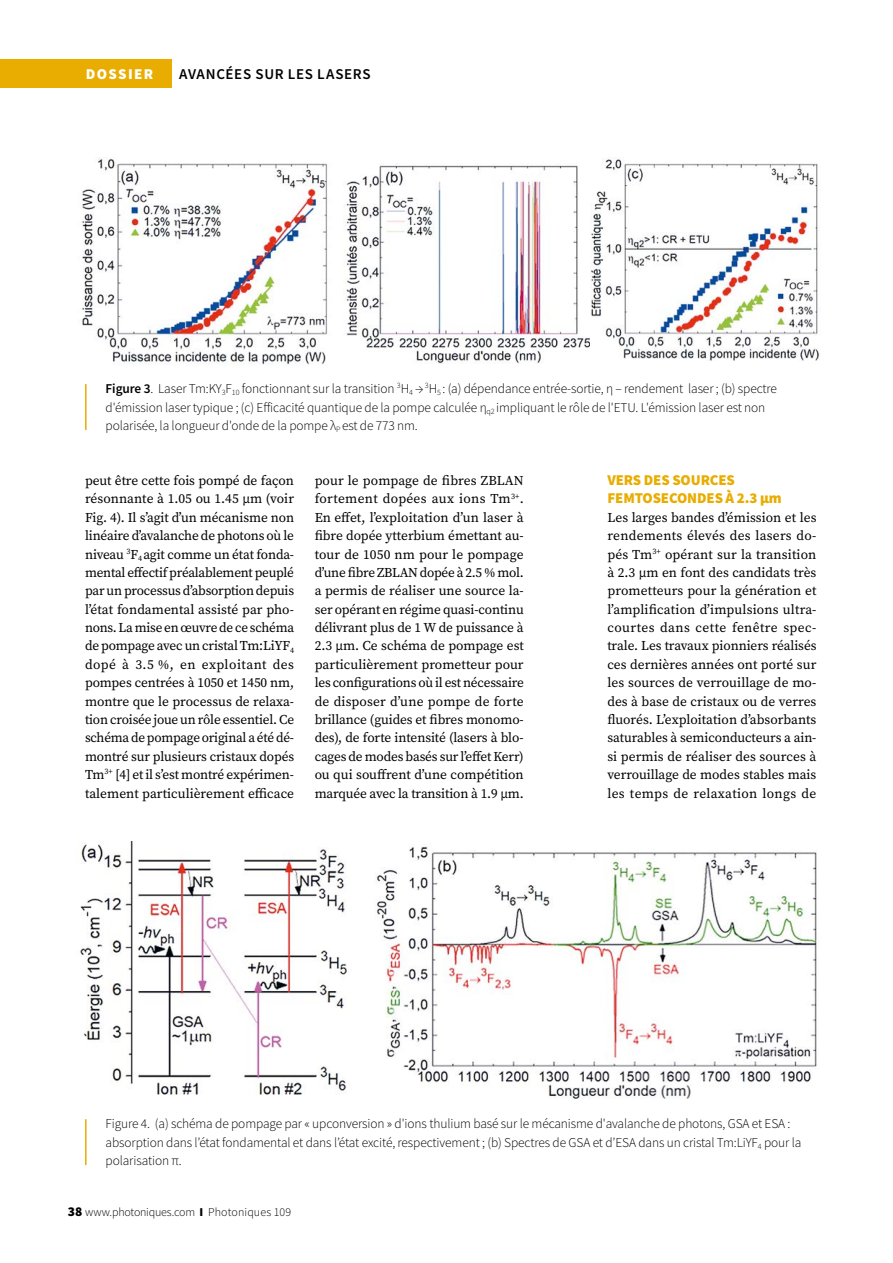
<style>
.page{position:relative;width:893px;height:1263px;background:#fff}
.page>*{position:absolute;margin:0;border:0;box-sizing:border-box;transform-origin:0 0}
.t1{font:900 15px/18px "Source Sans Pro";letter-spacing:-.01em;color:#e8ad00}
.t2{font:600 15px "Source Sans Pro";letter-spacing:.04em;color:#000}
.t3{font:900 15px "Source Sans Pro";letter-spacing:.09em;color:#fff}
.t4{font:13.5px/18.3px "Source Serif Pro";color:#000;text-align:justify}
.t5{font:300 13.5px/18.3px "Source Sans Pro";letter-spacing:-.01em;color:#000}
.t6{font:300 12px "Source Sans Pro";color:#000}
.s1{font-weight:600}
.s2{font-weight:900;font-size:13.5px}
.s3{font-weight:900}
</style>
<div class="page">
<div style="left:0;top:60px;width:171px;height:28px;background:#e8ad00"></div>
<img style="left:81px;top:157px;width:247px;height:208px">
<img style="left:343px;top:163px;width:247px;height:200px">
<img style="left:590px;top:157px;width:230px;height:204px">
<img style="left:75px;top:841px;width:272px;height:254px">
<img style="left:376px;top:846px;width:443px;height:253px">
<hr style="left:85px;top:384px;width:2px;height:46px;background:#e8ad00">
<hr style="left:85px;top:1119px;width:2px;height:46px;background:#e8ad00">
<p class="t3" style="left:86px;top:64px;width:69px">DOSSIER</p>
<p class="t2" style="left:179px;top:64px;width:11px">AVANCÉES</p>
<p class="t2" style="left:256px;top:64px;width:14px">SUR</p>
<p class="t2" style="left:288px;top:64px;width:41px">LES LASERS</p>
<p class="t5" style="left:106px;top:380px;width:673px"><span class="s1">FIGURE 3</span>. Laser Tm:KY<sub>3</sub>F<sub>10</sub> fonctionnant sur la transition <sup>3</sup>H<sub>4</sub> → <sup>3</sup>H<sub>5</sub> : (a) dépendance entrée-sortie, η – rendement laser ; (b) spectre d'émission laser typique ; (c) Efficacité quantique de la pompe calculée η<sub>q2</sub> impliquant le rôle de l'ETU. L'émission laser est non polarisée, la longueur d'onde de la pompe λ<sub>P</sub> est de 773 nm.</p>
<p class="t4" style="left:85px;top:471px;width:211px">peut être cette fois pompé de façon résonnante à 1.05 ou 1.45 µm (voir Fig. 4). Il s’agit d’un mécanisme non linéaire d’avalanche de photons où le niveau <sup>3</sup>F<sub>4</sub> agit comme un état fonda&shy;mental effectif préalablement peuplé par un processus d’absorption depuis l’état fondamental assisté par pho&shy;nons. La mise en œuvre de ce schéma de pompage avec un cristal Tm:LiYF<sub>4 </sub>dopé à 3.5 %, en exploitant des pompes centrées à 1050 et 1450 nm, montre que le processus de relaxa&shy;tion croisée joue un rôle essentiel. Ce schéma de pompage original a été dé&shy;montré sur plusieurs cristaux dopés Tm<sup>3+</sup> [4] et il s’est montré expérimen&shy;talement particulièrement efficace</p>
<p class="t4" style="left:315px;top:471px;width:211px">pour le pompage de fibres ZBLAN fortement dopées aux ions Tm<sup>3+</sup>.<br>En effet, l’exploitation d’un laser à fibre dopée ytterbium émettant au&shy;tour de 1050 nm pour le pompage d’une fibre ZBLAN dopée à 2.5 % mol. a permis de réaliser une source la&shy;ser opérant en régime quasi-continu délivrant plus de 1 W de puissance à 2.3 µm. Ce schéma de pompage est particulièrement prometteur pour les configurations où il est nécessaire de disposer d’une pompe de forte brillance (guides et fibres monomo&shy;des), de forte intensité (lasers à blo&shy;cages de modes basés sur l’effet Kerr) ou qui souffrent d’une compétition marquée avec la transition à 1.9 µm.</p>
<p class="t1" style="left:607px;top:471px;width:176px">VERS DES SOURCES<br>FEMTOSECONDES À 2.3 µm</p>
<p class="t4" style="left:607px;top:508px;width:211px">Les larges bandes d’émission et les rendements élevés des lasers do&shy;pés Tm<sup>3+</sup> opérant sur la transition à 2.3 µm en font des candidats très prometteurs pour la génération et l’amplification d’impulsions ultra&shy;courtes dans cette fenêtre spec&shy;trale. Les travaux pionniers réalisés ces dernières années ont porté sur les sources de verrouillage de mo&shy;des à base de cristaux ou de verres fluorés. L’exploitation d’absorbants saturables à semiconducteurs a ain&shy;si permis de réaliser des sources à verrouillage de modes stables mais les temps de relaxation longs de</p>
<p class="t5" style="left:106px;top:1115px;width:697px">Figure 4. (a) schéma de pompage par « upconversion » d'ions thulium basé sur le mécanisme d'avalanche de photons, GSA et ESA : absorption dans l’état fondamental et dans l’état excité, respectivement ; (b) Spectres de GSA et d’ESA dans un cristal Tm:LiYF<sub>4</sub> pour la polarisation π.</p>
<p class="t6" style="left:68px;top:1205px;width:225px"><span class="s2">38</span> www.photoniques.com <span class="s3">I</span> Photoniques 109</p>
</div>
